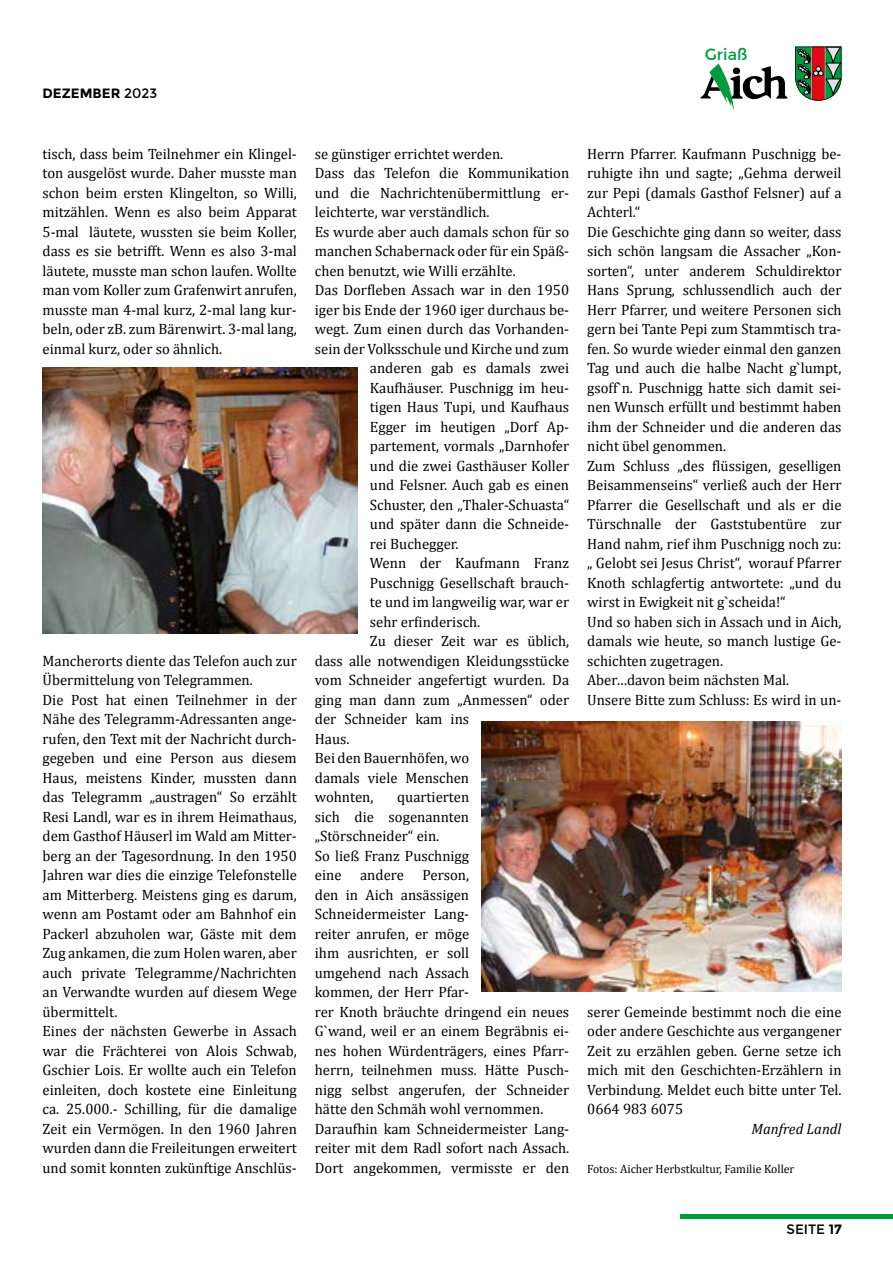
<style>
.page{position:relative;width:893px;height:1263px;background:#fff}
.page>*{position:absolute;margin:0;border:0;box-sizing:border-box;transform-origin:0 0}
.t1{font:15.9px "Montserrat";color:#009b3e}
.t2{font:15px/19.5px "Cambria";color:#000}
.t3{font:italic 15px "Cambria";color:#000}
.t4{font:700 13.5px "Montserrat";color:#000}
.t5{font:13.5px "Montserrat";color:#000}
.t6{font:12px "Cambria";color:#000}
.s1{font-weight:400}
.s2{font-weight:700}
</style>
<div class="page">
<hr style="left:680px;top:1214px;width:213px;height:4px;background:#009b3e">
<svg style="left:795px;top:47px;width:46px;height:54px;background:#6e6a52"></svg>
<svg style="left:701px;top:64px;width:86px;height:46px"></svg>
<img style="left:482px;top:722px;width:360px;height:269px">
<img style="left:43px;top:368px;width:314px;height:265px">
<p class="t4" style="left:43px;top:85px;width:116px">DEZEMBER <span class="s1">2023</span></p>
<p class="t1" style="left:705px;top:46px;width:44px">Griaß</p>
<p class="t2" style="left:43px;top:144px;width:256px;text-align:justify">tisch, dass beim Teilnehmer ein Klingel&shy;ton ausgelöst wurde. Daher musste man schon beim ersten Klingelton, so Willi, mitzählen. Wenn es also beim Apparat 5-mal läutete, wussten sie beim Koller, dass es sie betrifft. Wenn es also 3-mal läutete, musste man schon laufen. Wollte man vom Koller zum Grafenwirt anrufen, musste man 4-mal kurz, 2-mal lang kur&shy;beln, oder zB. zum Bärenwirt. 3-mal lang, einmal kurz, oder so ähnlich.</p>
<p class="t2" style="left:43px;top:651px;width:256px">Mancherorts diente das Telefon auch zur Übermittelung von Telegrammen.<br>Die Post hat einen Teilnehmer in der Nähe des Telegramm-Adressanten ange&shy;rufen, den Text mit der Nachricht durch&shy;gegeben und eine Person aus diesem Haus, meistens Kinder, mussten dann das Telegramm „austragen“ So erzählt Resi Landl, war es in ihrem Heimathaus, dem Gasthof Häuserl im Wald am Mitter&shy;berg an der Tagesordnung. In den 1950<br>Jahren war dies die einzige Telefonstelle am Mitterberg. Meistens ging es darum, wenn am Postamt oder am Bahnhof ein Packerl abzuholen war, Gäste mit dem Zug ankamen, die zum Holen waren, aber auch private Telegramme/Nachrichten an Verwandte wurden auf diesem Wege übermittelt.<br>Eines der nächsten Gewerbe in Assach war die Frächterei von Alois Schwab, Gschier Lois. Er wollte auch ein Telefon einleiten, doch kostete eine Einleitung ca. 25.000.- Schilling, für die damalige Zeit ein Vermögen. In den 1960 Jahren wurden dann die Freileitungen erweitert und somit konnten zukünftige Anschlüs-</p>
<p class="t2" style="left:315px;top:144px;width:190px">se günstiger errichtet werden.</p>
<p class="t2" style="left:315px;top:163px;width:256px">Dass das Telefon die Kommunikation</p>
<p class="t2" style="left:315px;top:183px;width:256px">und die Nachrichtenübermittlung er-</p>
<p class="t2" style="left:315px;top:202px;width:176px">leichterte, war verständlich.</p>
<p class="t2" style="left:315px;top:222px;width:256px">Es wurde aber auch damals schon für so</p>
<p class="t2" style="left:315px;top:241px;width:256px">manchen Schabernack oder für ein Späß-</p>
<p class="t2" style="left:315px;top:261px;width:202px">chen benutzt, wie Willi erzählte.</p>
<p class="t2" style="left:315px;top:280px;width:256px">Das Dorfleben Assach war in den 1950</p>
<p class="t2" style="left:315px;top:300px;width:256px">iger bis Ende der 1960 iger durchaus be-</p>
<p class="t2" style="left:315px;top:319px;width:256px">wegt. Zum einen durch das Vorhanden-</p>
<p class="t2" style="left:315px;top:339px;width:256px">sein der Volksschule und Kirche und zum</p>
<p class="t2" style="left:370px;top:358px;width:201px">anderen gab es damals zwei</p>
<p class="t2" style="left:370px;top:378px;width:201px">Kaufhäuser. Puschnigg im heu-</p>
<p class="t2" style="left:370px;top:397px;width:201px">tigen Haus Tupi, und Kaufhaus</p>
<p class="t2" style="left:370px;top:417px;width:201px">Egger im heutigen „Dorf Ap-</p>
<p class="t2" style="left:370px;top:436px;width:201px">partement, vormals „Darnhofer</p>
<p class="t2" style="left:370px;top:456px;width:201px">und die zwei Gasthäuser Koller</p>
<p class="t2" style="left:370px;top:475px;width:201px">und Felsner. Auch gab es einen</p>
<p class="t2" style="left:370px;top:495px;width:201px">Schuster, den „Thaler-Schuasta“</p>
<p class="t2" style="left:370px;top:514px;width:201px">und später dann die Schneide-</p>
<p class="t2" style="left:370px;top:534px;width:90px">rei Buchegger.</p>
<p class="t2" style="left:370px;top:553px;width:201px">Wenn der Kaufmann Franz</p>
<p class="t2" style="left:370px;top:573px;width:201px">Puschnigg Gesellschaft brauch-</p>
<p class="t2" style="left:370px;top:592px;width:201px">te und im langweilig war, war er</p>
<p class="t2" style="left:370px;top:612px;width:112px">sehr erfinderisch.</p>
<p class="t2" style="left:370px;top:631px;width:201px">Zu dieser Zeit war es üblich,</p>
<p class="t2" style="left:315px;top:651px;width:256px">dass alle notwendigen Kleidungsstücke</p>
<p class="t2" style="left:315px;top:670px;width:256px">vom Schneider angefertigt wurden. Da</p>
<p class="t2" style="left:315px;top:690px;width:256px">ging man dann zum „Anmessen“ oder</p>
<p class="t2" style="left:315px;top:709px;width:156px">der Schneider kam ins</p>
<p class="t2" style="left:315px;top:729px;width:36px">Haus.</p>
<p class="t2" style="left:315px;top:748px;width:156px">Bei den Bauernhöfen, wo</p>
<p class="t2" style="left:315px;top:768px;width:156px">damals viele Menschen</p>
<p class="t2" style="left:315px;top:787px;width:60px">wohnten,</p>
<p class="t2" style="left:315px;top:787px;width:256px;text-indent:82px">quartierten<br>sich die sogenannten „Störschneider“ ein.<br>So ließ Franz Puschnigg<br>eine andere Person,<br>den in Aich ansässigen<br>Schneidermeister Lang-<br>reiter anrufen, er möge<br>ihm ausrichten, er soll<br>umgehend nach Assach<br>kommen, der Herr Pfar-<br>rer Knoth bräuchte dringend ein neues<br>G`wand, weil er an einem Begräbnis ei&shy;nes hohen Würdenträgers, eines Pfarr&shy;herrn, teilnehmen muss. Hätte Pusch&shy;nigg selbst angerufen, der Schneider hätte den Schmäh wohl vernommen.<br>Daraufhin kam Schneidermeister Lang&shy;reiter mit dem Radl sofort nach Assach.<br>Dort angekommen, vermisste er den</p>
<p class="t2" style="left:587px;top:144px;width:256px">Herrn Pfarrer. Kaufmann Puschnigg be&shy;ruhigte ihn und sagte; „Gehma derweil zur Pepi (damals Gasthof Felsner) auf a Achterl.“<br>Die Geschichte ging dann so weiter, dass sich schön langsam die Assacher „Kon&shy;sorten“, unter anderem Schuldirektor Hans Sprung, schlussendlich auch der Herr Pfarrer, und weitere Personen sich gern bei Tante Pepi zum Stammtisch tra&shy;fen. So wurde wieder einmal den ganzen Tag und auch die halbe Nacht g`lumpt, gsoff`n. Puschnigg hatte sich damit sei&shy;nen Wunsch erfüllt und bestimmt haben ihm der Schneider und die anderen das nicht übel genommen.<br>Zum Schluss „des flüssigen, geselligen Beisammenseins“ verließ auch der Herr Pfarrer die Gesellschaft und als er die Türschnalle der Gaststubentüre zur Hand nahm, rief ihm Puschnigg noch zu: „ Gelobt sei Jesus Christ“, worauf Pfarrer Knoth schlagfertig antwortete: „und du wirst in Ewigkeit nit g`scheida!“<br>Und so haben sich in Assach und in Aich, damals wie heute, so manch lustige Ge&shy;schichten zugetragen.<br>Aber…davon beim nächsten Mal.<br>Unsere Bitte zum Schluss: Es wird in un-</p>
<p class="t2" style="left:587px;top:1002px;width:256px;text-align:justify">serer Gemeinde bestimmt noch die eine oder andere Geschichte aus vergangener Zeit zu erzählen geben. Gerne setze ich mich mit den Geschichten-Erzählern in Verbindung. Meldet euch bitte unter Tel.<br>0664 983 6075</p>
<p class="t3" style="left:752px;top:1118px;width:91px">Manfred Landl</p>
<p class="t6" style="left:587px;top:1162px;width:209px">Fotos: Aicher Herbstkultur, Familie Koller</p>
<p class="t5" style="left:786px;top:1221px;width:57px">SEITE <span class="s2">17</span></p>
</div>
